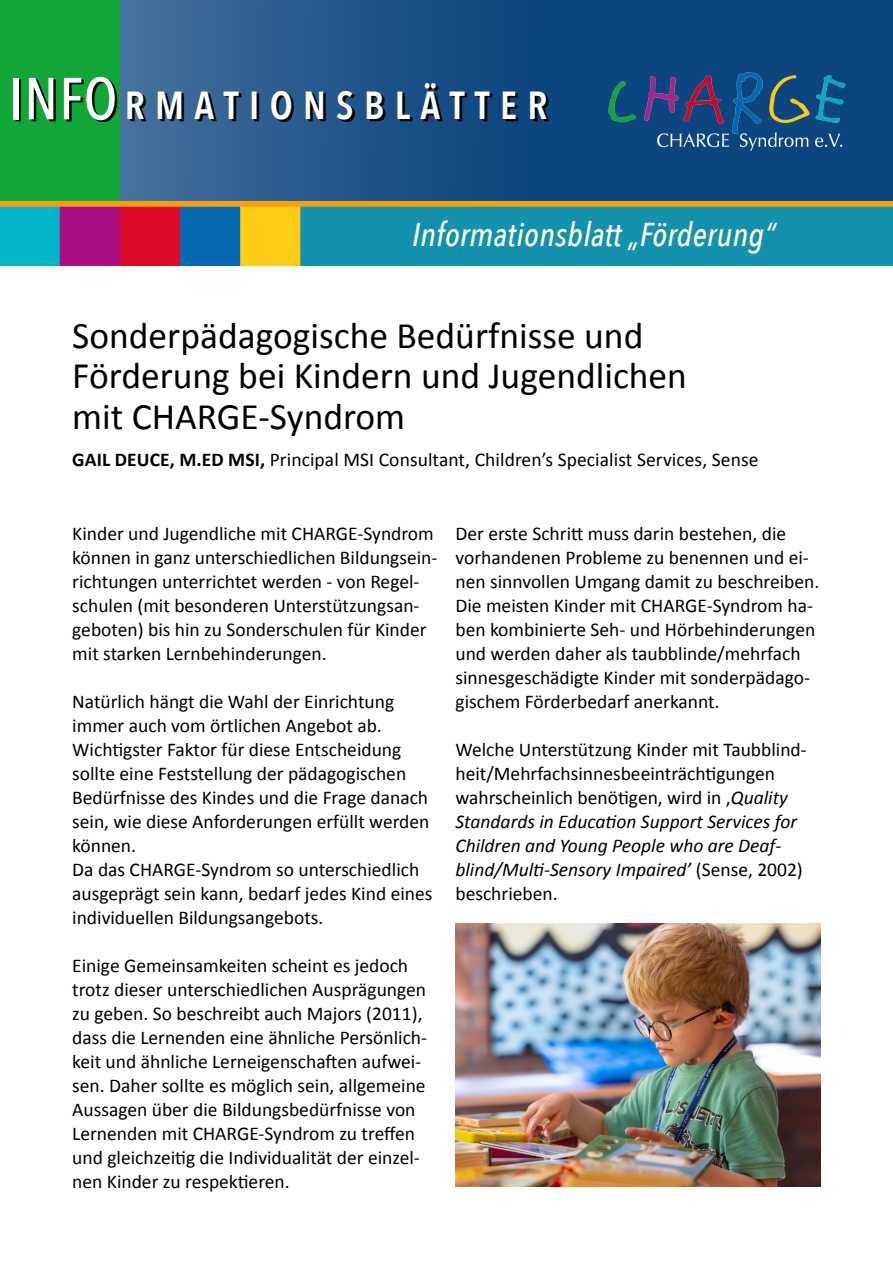
<style>
.page{position:relative;width:893px;height:1263px;background:#fff}
.page>*{position:absolute;margin:0;border:0;box-sizing:border-box;transform-origin:0 0}
.t1{font:600 39px "Avenir Next Condensed";letter-spacing:.265em;color:#fff}
.t2{font:37.5px/40.5px "Calibri";color:#000}
.t3{font:italic 500 33px "Avenir Next Condensed";letter-spacing:.01em;color:#fff}
.t4{font:19.5px/24px "Calibri";color:#000}
.s1{font-weight:500;font-size:58.5px}
.s2{font-weight:700}
.s3{font-style:italic}
</style>
<div class="page">
<img style="left:0;top:0;width:893px;height:265px">
<img style="left:607px;top:72px;width:239px;height:79px">
<div style="left:16px;top:79px;width:533px;height:43px;background:#000;opacity:.91"></div>
<img style="left:455px;top:924px;width:366px;height:262px">
<h1 class="t1" style="left:9px;top:82px;width:540px"><span class="s1">INFO</span> RMATIONSBLÄTTER</h1>
<h3 class="t3" style="left:412px;top:215px;width:365px">Informationsblatt „Förderung“</h3>
<h2 class="t2" style="left:72px;top:315px;width:616px">Sonderpädagogische Bedürfnisse und<br>Förderung bei Kindern und Jugendlichen mit CHARGE-Syndrom</h2>
<p class="t4" style="left:72px;top:447px;width:688px"><span class="s2">GAIL DEUCE, M.ED MSI,</span> Principal MSI Consultant, Children’s Specialist Services, Sense</p>
<p class="t4" style="left:72px;top:521px;width:367px">Kinder und Jugendliche mit CHARGE-Syndrom können in ganz unterschiedlichen Bildungsein&shy;richtungen unterrichtet werden - von Regel&shy;schulen (mit besonderen Unterstützungsan&shy;geboten) bis hin zu Sonderschulen für Kinder mit starken Lernbehinderungen.</p>
<p class="t4" style="left:72px;top:689px;width:362px">Natürlich hängt die Wahl der Einrichtung immer auch vom örtlichen Angebot ab.<br>Wichtigster Faktor für diese Entscheidung sollte eine Feststellung der pädagogischen Bedürfnisse des Kindes und die Frage danach sein, wie diese Anforderungen erfüllt werden können.<br>Da das CHARGE-Syndrom so unterschiedlich ausgeprägt sein kann, bedarf jedes Kind eines individuellen Bildungsangebots.</p>
<p class="t4" style="left:72px;top:953px;width:356px">Einige Gemeinsamkeiten scheint es jedoch trotz dieser unterschiedlichen Ausprägungen zu geben. So beschreibt auch Majors (2011), dass die Lernenden eine ähnliche Persönlich&shy;keit und ähnliche Lerneigenschaften aufwei&shy;sen. Daher sollte es möglich sein, allgemeine Aussagen über die Bildungsbedürfnisse von Lernenden mit CHARGE-Syndrom zu treffen und gleichzeitig die Individualität der einzel&shy;nen Kinder zu respektieren.</p>
<p class="t4" style="left:455px;top:521px;width:365px">Der erste Schritt muss darin bestehen, die vorhandenen Probleme zu benennen und ei&shy;nen sinnvollen Umgang damit zu beschreiben.<br>Die meisten Kinder mit CHARGE-Syndrom ha&shy;ben kombinierte Seh- und Hörbehinderungen und werden daher als taubblinde/mehrfach sinnesgeschädigte Kinder mit sonderpädago&shy;gischem Förderbedarf anerkannt.</p>
<p class="t4" style="left:455px;top:737px;width:353px">Welche Unterstützung Kinder mit Taubblind&shy;heit/Mehrfachsinnesbeeinträchtigungen wahrscheinlich benötigen, wird in ‚<span class="s3">Quality Standards in Education Support Services for Children and Young People who are Deaf&shy;blind/Multi-Sensory Impaired’</span> (Sense, 2002) beschrieben.</p>
</div>
